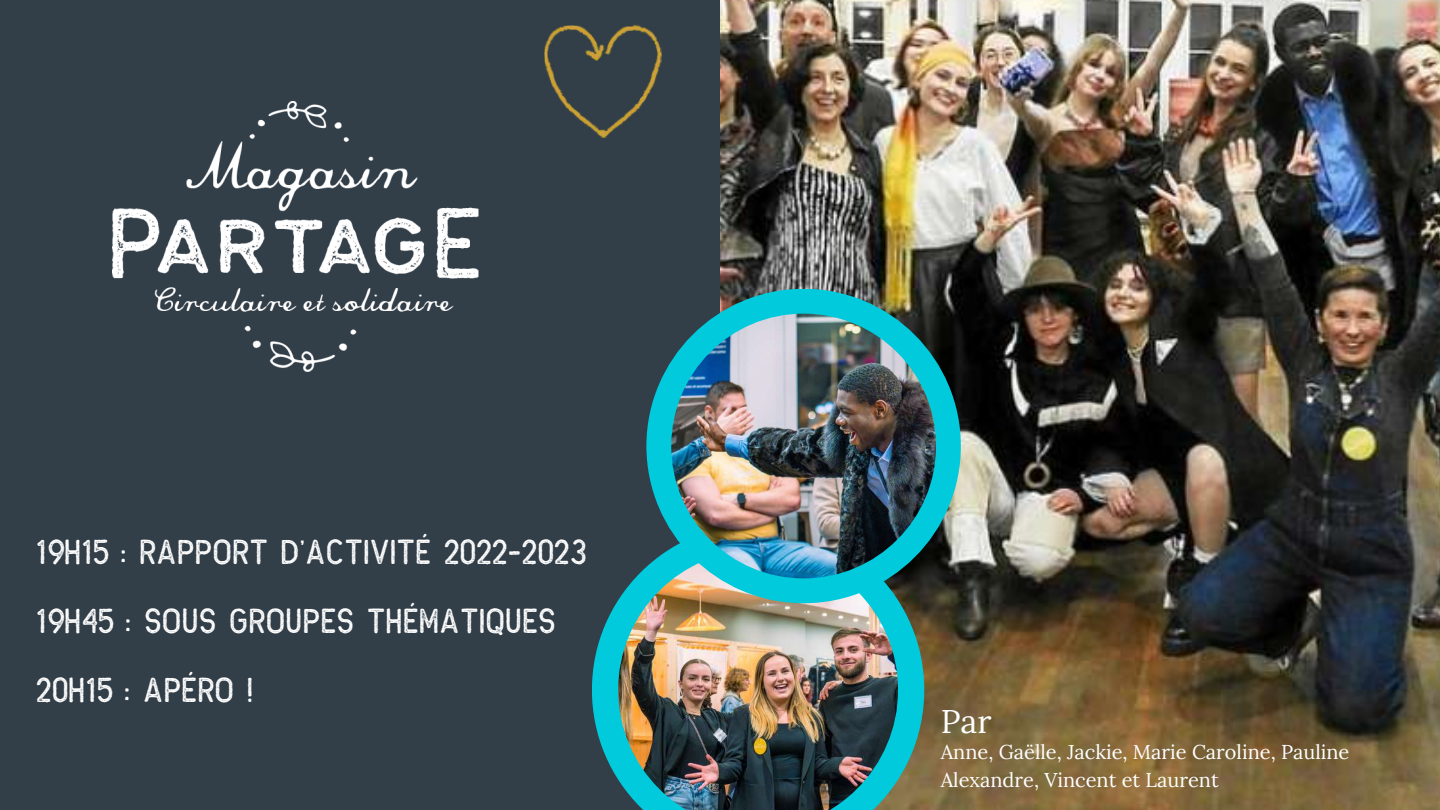
<style>
.page{position:relative;width:1440px;height:810px;background:#323e48}
.page>*{position:absolute;margin:0;border:0;box-sizing:border-box;transform-origin:0 0}
.t1{font:32.7px "Lora";color:#fff}
.t2{font:25px "Antone Block";color:#fff}
.t3{font:20px/27.8px "Lora";color:#fff}
</style>
<div class="page">
<img style="left:720px;top:0;width:720px;height:810px">
<svg style="left:592px;top:525px;width:332px;height:285px"></svg>
<img style="left:618px;top:550px;width:280px;height:260px">
<div style="left:646px;top:289px;width:315px;height:314px;background:#00cadc;border-radius:50%"></div>
<img style="left:671px;top:314px;width:265px;height:264px;border-radius:50%">
<img style="left:113px;top:102px;width:366px;height:270px">
<img style="left:544px;top:24px;width:118px;height:114px">
<p class="t2" style="left:38px;top:538px;width:552px">19H15 : RAPPORT D’ACTIVITÉ 2022-2023</p>
<p class="t2" style="left:38px;top:607px;width:522px">19H45 : SOUS GROUPES THÉMATIQUES</p>
<p class="t2" style="left:38px;top:676px;width:220px">20H15 : APÉRO !</p>
<h1 class="t1" style="left:941px;top:700px;width:52px">Par</h1>
<p class="t3" style="left:941px;top:738px;width:410px">Anne, Gaëlle, Jackie, Marie Caroline, Pauline<br>Alexandre, Vincent et Laurent</p>
</div>
